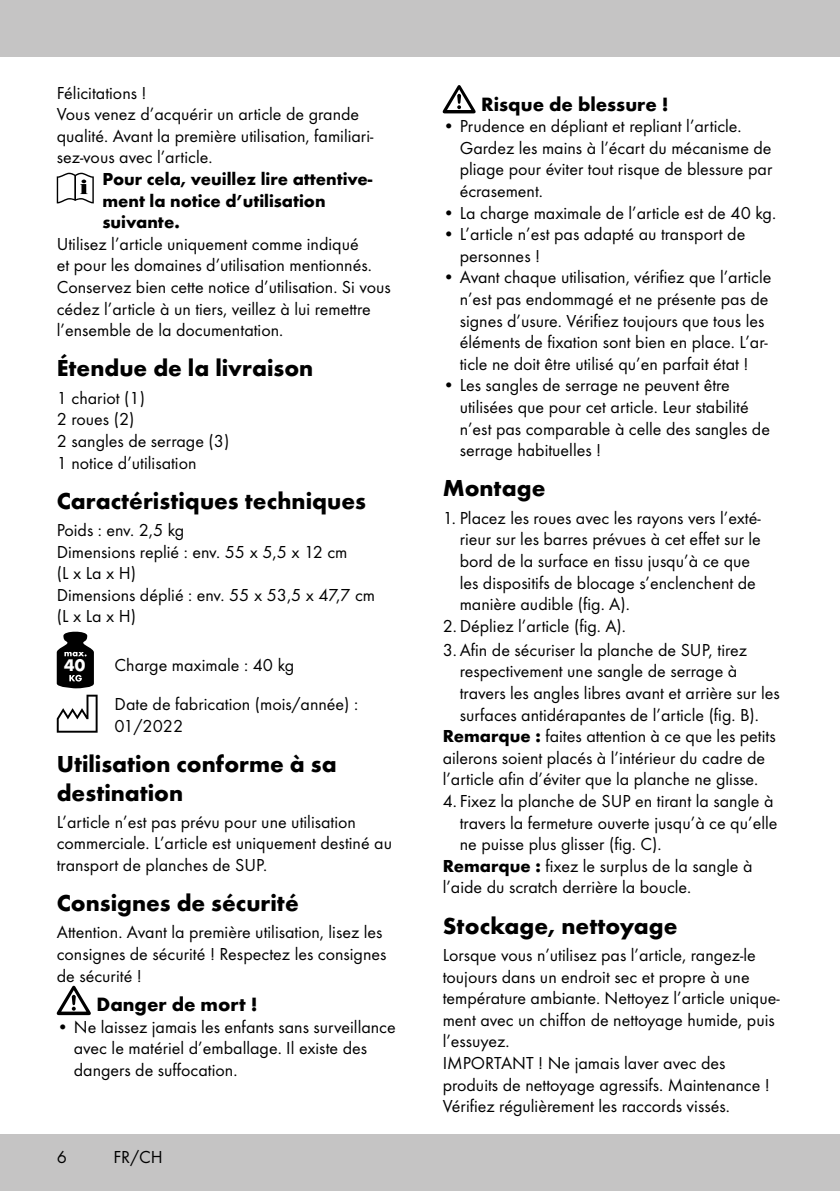
<style>
.page{position:relative;width:840px;height:1191px;background:#fff}
.page>*{position:absolute;margin:0;border:0;box-sizing:border-box;transform-origin:0 0}
.t1{font:700 24px/28.8px "Futura TOT";color:#000}
.t2{font:700 20px "Futura TOT";color:#000}
.t3{font:18px/21.6px "Futura TOT Boo";color:#000}
.t4{font:700 18px/21.6px "Futura TOT";color:#000}
.t5{font:700 17.4px "Futura TOT";color:#fff}
.s1{font-family:"Futura TOT";font-weight:700}
</style>
<div class="page">
<div style="left:0;top:1134px;width:839px;height:57px;background:#c5c4c4"></div>
<div style="left:0;top:0;width:839px;height:57px;background:#c5c4c4"></div>
<svg style="left:57px;top:173px;width:37px;height:30px"></svg>
<svg style="left:57px;top:631px;width:37px;height:57px"></svg>
<svg style="left:57px;top:694px;width:40px;height:38px"></svg>
<svg style="left:57px;top:985px;width:34px;height:30px"></svg>
<svg style="left:442px;top:85px;width:33px;height:28px"></svg>
<p class="t3" style="left:57px;top:82px;width:318px">Félicitations !<br>Vous venez d’acquérir un article de grande qualité. Avant la première utilisation, familiari&shy;sez-vous avec l’article.</p>
<p class="t4" style="left:102px;top:168px;width:271px">Pour cela, veuillez lire attentive&shy;ment la notice d’utilisation suivante.</p>
<p class="t3" style="left:57px;top:233px;width:335px">Utilisez l’article uniquement comme indiqué<br>et pour les domaines d’utilisation mentionnés.<br>Conservez bien cette notice d’utilisation. Si vous cédez l’article à un tiers, veillez à lui remettre l’ensemble de la documentation.</p>
<h1 class="t1" style="left:57px;top:353px;width:258px">Étendue de la livraison</h1>
<p class="t3" style="left:57px;top:387px;width:174px">1 chariot (1)<br>2 roues (2)<br>2 sangles de serrage (3)<br>1 notice d’utilisation</p>
<h1 class="t1" style="left:57px;top:486px;width:310px">Caractéristiques techniques</h1>
<p class="t3" style="left:57px;top:519px;width:319px">Poids : env. 2,5 kg<br>Dimensions replié : env. 55 x 5,5 x 12 cm (LxLaxH)<br>Dimensions déplié : env. 55 x 53,5 x 47,7 cm (LxLaxH)</p>
<p class="t5" style="left:64px;top:654px;width:22px">40</p>
<p class="t3" style="left:115px;top:646px;width:245px;line-height:38.6px">Charge maximale : 40 kg<br>Date de fabrication (mois/année) :</p>
<p class="t3" style="left:115px;top:714px;width:70px">01/2022</p>
<h1 class="t1" style="left:57px;top:749px;width:281px">Utilisation conforme à sa destination</h1>
<p class="t3" style="left:57px;top:811px;width:336px">L’article n’est pas prévu pour une utilisation commerciale. L’article est uniquement destiné au transport de planches de SUP.</p>
<h1 class="t1" style="left:57px;top:888px;width:243px">Consignes de sécurité</h1>
<p class="t3" style="left:57px;top:921px;width:331px">Attention. Avant la première utilisation, lisez les consignes de sécurité ! Respectez les consignes de sécurité !</p>
<p class="t2" style="left:96px;top:991px;width:162px">Danger de mort !</p>
<p class="t3" style="left:74px;top:1015px;width:323px;text-indent:-17px">• Ne laissez jamais les enfants sans surveillance avec le matériel d’emballage. Il existe des dangers de suffocation.</p>
<p class="t3" style="left:57px;top:1146px;width:12px">6</p>
<p class="t3" style="left:113px;top:1146px;width:51px">FR/CH</p>
<p class="t2" style="left:481px;top:91px;width:189px">Risque de blessure !</p>
<p class="t3" style="left:459px;top:115px;width:314px;text-indent:-17px">• Prudence en dépliant et repliant l’article.<br>Gardez les mains à l’écart du mécanisme de pliage pour éviter tout risque de blessure par écrasement.</p>
<p class="t3" style="left:442px;top:202px;width:335px">• La charge maximale de l’article est de 40 kg.</p>
<p class="t3" style="left:459px;top:223px;width:287px;text-indent:-17px">• L’article n’est pas adapté au transport de personnes !</p>
<p class="t3" style="left:459px;top:266px;width:313px;text-indent:-17px">• Avant chaque utilisation, vérifiez que l’article n’est pas endommagé et ne présente pas de signes d’usure. Vérifiez toujours que tous les éléments de fixation sont bien en place. L’ar&shy;ticle ne doit être utilisé qu’en parfait état !</p>
<p class="t3" style="left:459px;top:374px;width:311px;text-indent:-17px">• Les sangles de serrage ne peuvent être utilisées que pour cet article. Leur stabilité n’est pas comparable à celle des sangles de serrage habituelles !</p>
<h1 class="t1" style="left:442px;top:473px;width:104px">Montage</h1>
<p class="t3" style="left:442px;top:507px;width:319px">1. Placez les roues avec les rayons vers l’exté-</p>
<p class="t3" style="left:459px;top:528px;width:302px">rieur sur les barres prévues à cet effet sur le</p>
<p class="t3" style="left:459px;top:550px;width:292px">bord de la surface en tissu jusqu’à ce que</p>
<p class="t3" style="left:459px;top:571px;width:297px">les dispositifs de blocage s’enclenchent de</p>
<p class="t3" style="left:459px;top:593px;width:171px">manière audible (fig. A).</p>
<p class="t3" style="left:442px;top:615px;width:185px">2.Dépliez l’article (fig. A).</p>
<p class="t3" style="left:442px;top:639px;width:306px">3.Afin de sécuriser la planche de SUP, tirez</p>
<p class="t3" style="left:459px;top:660px;width:279px">respectivement une sangle de serrage à</p>
<p class="t3" style="left:459px;top:682px;width:321px">travers les angles libres avant et arrière sur les</p>
<p class="t3" style="left:459px;top:703px;width:300px">surfaces antidérapantes de l’article (fig. B).</p>
<p class="t3" style="left:442px;top:725px;width:334px"><span class="s1">Remarque :</span> faites attention à ce que les petits</p>
<p class="t3" style="left:442px;top:747px;width:324px">ailerons soient placés à l’intérieur du cadre de</p>
<p class="t3" style="left:442px;top:768px;width:317px">l’article afin d’éviter que la planche ne glisse.</p>
<p class="t3" style="left:442px;top:790px;width:332px">4. Fixez la planche de SUP en tirant la sangle à</p>
<p class="t3" style="left:459px;top:811px;width:319px">travers la fermeture ouverte jusqu’à ce qu’elle</p>
<p class="t3" style="left:459px;top:833px;width:203px">ne puisse plus glisser (fig. C).</p>
<p class="t3" style="left:442px;top:855px;width:311px"><span class="s1">Remarque :</span> fixez le surplus de la sangle à</p>
<p class="t3" style="left:442px;top:876px;width:250px">l’aide du scratch derrière la boucle.</p>
<h1 class="t1" style="left:442px;top:910px;width:236px">Stockage, nettoyage</h1>
<p class="t3" style="left:442px;top:944px;width:338px">Lorsque vous n’utilisez pas l’article, rangez-le toujours dans un endroit sec et propre à une température ambiante. Nettoyez l’article unique&shy;ment avec un chiffon de nettoyage humide, puis l’essuyez.<br>IMPORTANT ! Ne jamais laver avec des produits de nettoyage agressifs. Maintenance !<br>Vérifiez régulièrement les raccords vissés.</p>
</div>
